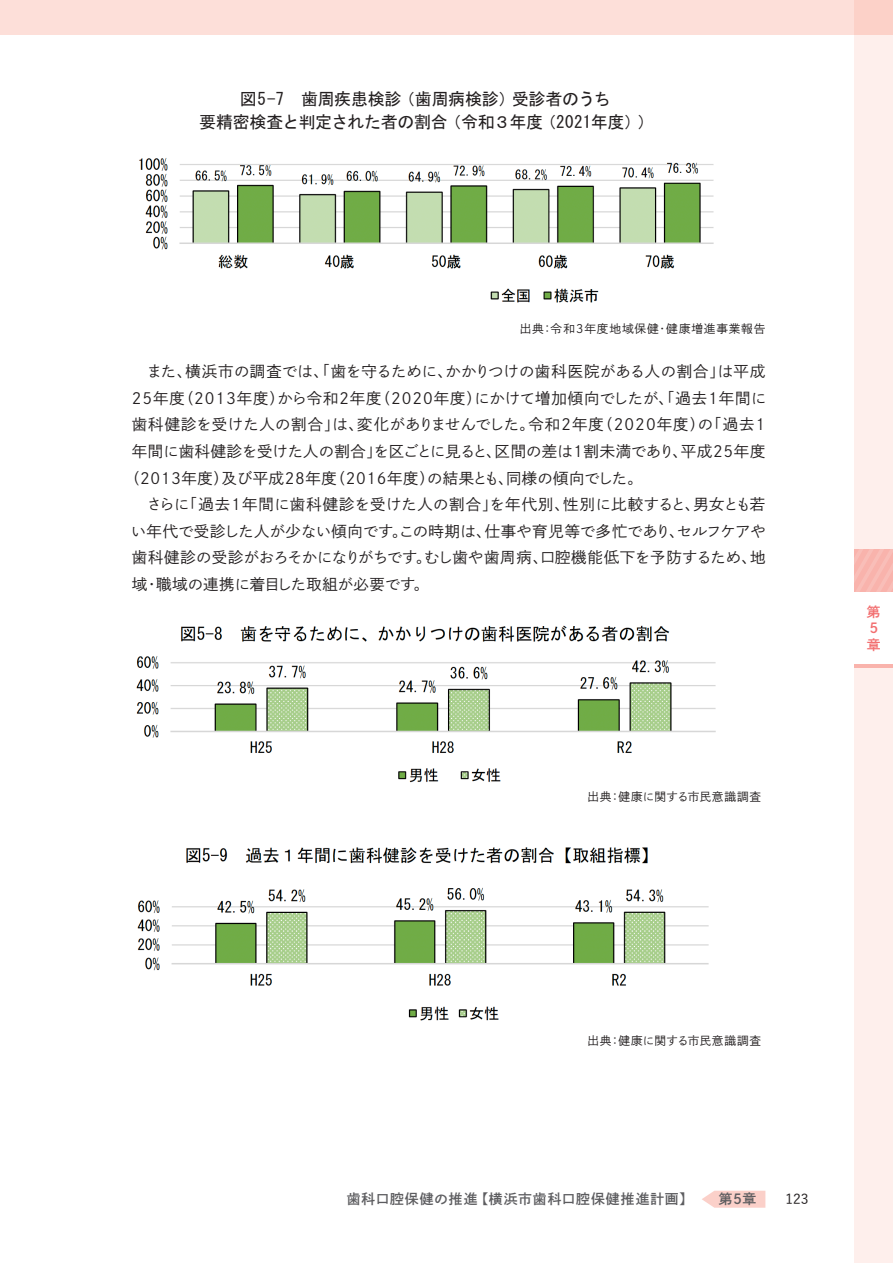
<style>
.page{position:relative;width:893px;height:1263px;background:#fff}
.page>*{position:absolute;margin:0;border:0;box-sizing:border-box;transform-origin:0 0}
.t1{font:16.95px/23.4px "MS Gothic";letter-spacing:-.02em;color:#231f20;text-align:center}
.t2{font:15.45px "P Shuei Go Gin Std N L";letter-spacing:.02em;color:#231f20}
.t3{font:15.45px "P Shuei Go Gin Std N L";letter-spacing:.06em;color:#231f20}
.t4{font:15.45px "P Shuei Go Gin Std N L";color:#231f20}
.t5{font:15.45px "P Shuei Go Gin Std N L";letter-spacing:.04em;color:#231f20}
.t6{font:13.8px "P Shuei Go Gin Std N B";letter-spacing:.065em;color:#5c5c5f}
.t7{font:13.8px/16.5px "P Shuei Go Gin Std N B";color:#f26e6f}
.t8{font:500 13.8px "Yu Go Pr 6 N";color:#231f20}
.t9{font:11.7px "P Shuei Go Gin Std N L";letter-spacing:.02em;color:#231f20}
.t10{font:11.7px "P Shuei Go Gin Std N L";letter-spacing:.055em;color:#231f20}
</style>
<div class="page">
<div style="left:855px;top:668px;width:38px;height:595px;background:#feefec"></div>
<div style="left:855px;top:0;width:38px;height:549px;background:#feefec"></div>
<svg style="left:855px;top:549px;width:38px;height:42px;background:#f9b7b0"></svg>
<hr style="left:855px;top:664px;width:38px;height:4px;background:#f9b3ac">
<div style="left:0;top:0;width:893px;height:34px;background:#fddfd9"></div>
<svg style="left:702px;top:1191px;width:63px;height:17px"></svg>
<img style="left:139px;top:158px;width:575px;height:145px">
<img style="left:136px;top:625px;width:580px;height:158px">
<img style="left:137px;top:847px;width:572px;height:174px">
<p class="t1" style="left:199px;top:87px;width:457px">図5-7　歯周疾患検診（歯周病検診）受診者のうち<br>要精密検査と判定された者の割合（令和３年度（2021年度））</p>
<p class="t10" style="left:520px;top:321px;width:247px">出典：令和３年度地域保健・健康増進事業報告</p>
<p class="t2" style="left:132px;top:361px;width:635px">　また、横浜市の調査では、「歯を守るために、かかりつけの歯科医院がある人の割合」は平成</p>
<p class="t3" style="left:132px;top:388px;width:636px">25年度（2013年度）から令和２年度（2020年度）にかけて増加傾向でしたが、「過去１年間に</p>
<p class="t2" style="left:132px;top:414px;width:638px">歯科健診を受けた人の割合」は、変化がありませんでした。令和２年度（2020年度）の「過去１</p>
<p class="t2" style="left:132px;top:441px;width:635px">年間に歯科健診を受けた人の割合」を区ごとに見ると、区間の差は１割未満であり、平成25年度</p>
<p class="t5" style="left:124px;top:467px;width:520px">（2013年度）及び平成28年度（2016年度）の結果とも、同様の傾向でした。</p>
<p class="t2" style="left:132px;top:494px;width:635px">　さらに「過去１年間に歯科健診を受けた人の割合」を年代別、性別に比較すると、男女とも若</p>
<p class="t2" style="left:131px;top:520px;width:636px">い年代で受診した人が少ない傾向です。この時期は、仕事や育児等で多忙であり、セルフケアや</p>
<p class="t4" style="left:132px;top:547px;width:635px">歯科健診の受診がおろそかになりがちです。むし歯や歯周病、口腔機能低下を予防するため、地</p>
<p class="t2" style="left:132px;top:574px;width:299px">域・職域の連携に着目した取組が必要です。</p>
<p class="t9" style="left:588px;top:789px;width:175px">出典：健康に関する市民意識調査</p>
<p class="t7" style="left:867px;top:603px;width:15px">第<br>5章</p>
<p class="t9" style="left:588px;top:1033px;width:175px">出典：健康に関する市民意識調査</p>
<p class="t6" style="left:347px;top:1190px;width:348px">歯科口腔保健の推進【横浜市歯科口腔保健推進計画】</p>
<p class="t6" style="left:719px;top:1190px;width:39px">第5章</p>
<p class="t8" style="left:786px;top:1186px;width:25px">123</p>
</div>
